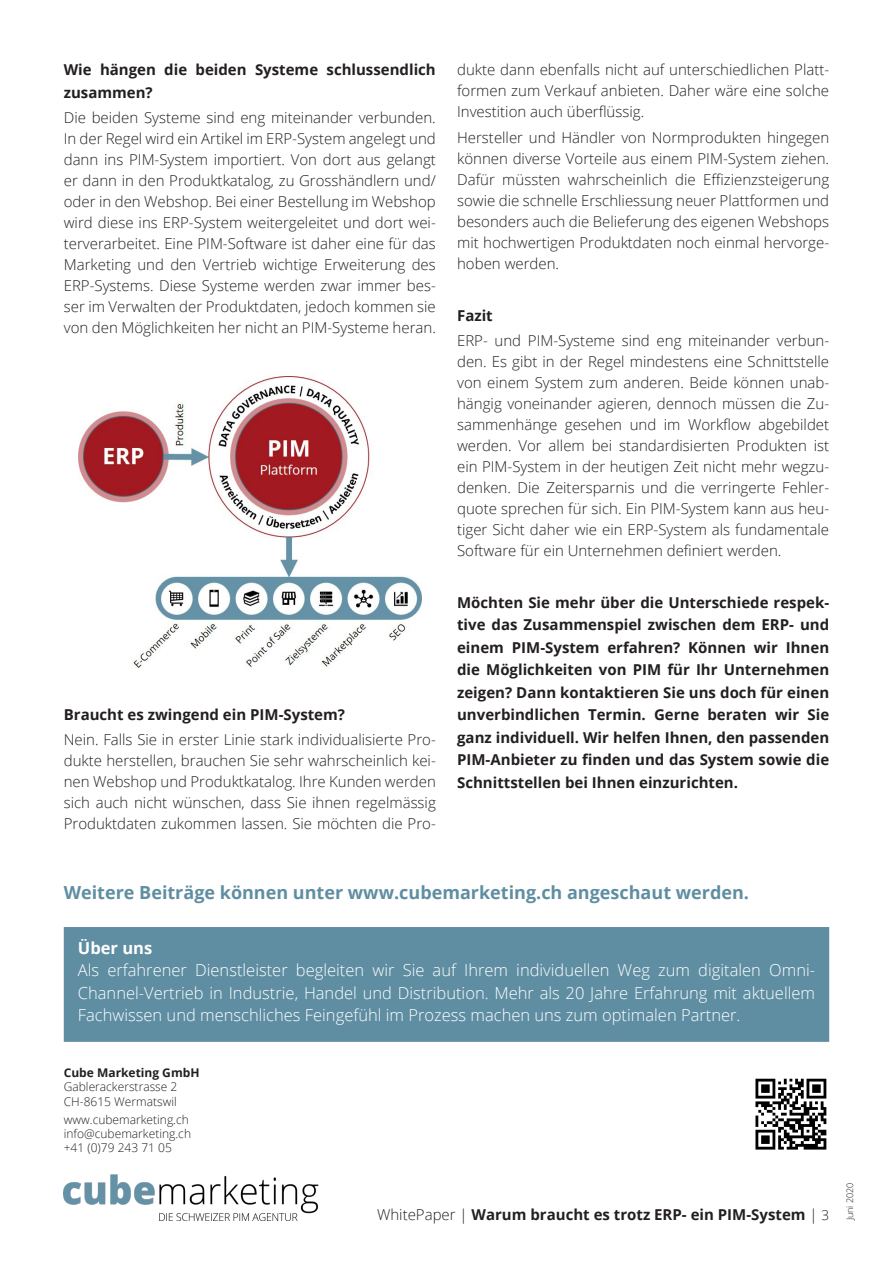
<style>
.page{position:relative;width:893px;height:1263px;background:#fff}
.page>*{position:absolute;margin:0;border:0;box-sizing:border-box;transform-origin:0 0}
._11_Intro{font:700 18px "Open Sans";color:#5f8ea2}
._21_Body_Über_uns{font:300 16.5px/22.5px "Open Sans";color:#fff;text-align:justify}
._20_Titel_Über_uns{font:700 16.5px "Open Sans";color:#fff}
._18_Boby{font:300 15px/21px "Open Sans";color:#231f20;text-align:justify}
._15_Subtitel{font:700 15px/22.5px "Open Sans";color:#231f20}
.t1{font:300 12px "Open Sans";color:#231f20}
.t2{font:700 12px "Open Sans";color:#231f20}
.t3{font:300 9px "Open Sans";color:#231f20}
.s1{font-weight:300}
.s2{font-weight:300;font-size:13.5px}
</style>
<div class="page">
<svg style="left:755px;top:1078px;width:72px;height:72px"></svg>
<svg style="left:755px;top:1079px;width:71px;height:70px"></svg>
<img style="left:64px;top:1175px;width:255px;height:45px">
<div style="left:70px;top:933px;width:753px;height:103px;background:#5f8ea2"></div>
<div style="left:64px;top:927px;width:765px;height:115px;border:12px solid #5f8ea2"></div>
<img style="left:78px;top:376px;width:343px;height:293px">
<p class="_15_Subtitel" style="left:64px;top:58px;width:374px">Wie hängen die beiden Systeme schlussendlich zusammen?</p>
<p class="_18_Boby" style="left:64px;top:107px;width:374px">Die beiden Systeme sind eng miteinander verbunden.<br>In der Regel wird ein Artikel im ERP-System angelegt und dann ins PIM-System importiert. Von dort aus gelangt er dann in den Produktkatalog, zu Grosshändlern und/ oder in den Webshop. Bei einer Bestellung im Webshop wird diese ins ERP-System weitergeleitet und dort wei&shy;terverarbeitet. Eine PIM-Software ist daher eine für das Marketing und den Vertrieb wichtige Erweiterung des ERP-Systems. Diese Systeme werden zwar immer bes&shy;ser im Verwalten der Produktdaten, jedoch kommen sie von den Möglichkeiten her nicht an PIM-Systeme heran.</p>
<p class="_15_Subtitel" style="left:64px;top:703px;width:283px">Braucht es zwingend ein PIM-System?</p>
<p class="_18_Boby" style="left:64px;top:729px;width:374px">Nein. Falls Sie in erster Linie stark individualisierte Pro&shy;dukte herstellen, brauchen Sie sehr wahrscheinlich kei&shy;nen Webshop und Produktkatalog. Ihre Kunden werden sich auch nicht wünschen, dass Sie ihnen regelmässig Produktdaten zukommen lassen. Sie möchten die Pro-</p>
<p class="_18_Boby" style="left:457px;top:59px;width:374px">dukte dann ebenfalls nicht auf unterschiedlichen Platt&shy;formen zum Verkauf anbieten. Daher wäre eine solche Investition auch überflüssig.</p>
<p class="_18_Boby" style="left:457px;top:126px;width:374px">Hersteller und Händler von Normprodukten hingegen können diverse Vorteile aus einem PIM-System ziehen.<br>Dafür müssten wahrscheinlich die Effizienzsteigerung sowie die schnelle Erschliessung neuer Plattformen und besonders auch die Belieferung des eigenen Webshops mit hochwertigen Produktdaten noch einmal hervorge&shy;hoben werden.</p>
<p class="_15_Subtitel" style="left:457px;top:303px;width:37px">Fazit</p>
<p class="_18_Boby" style="left:457px;top:329px;width:374px">ERP- und PIM-Systeme sind eng miteinander verbun&shy;den. Es gibt in der Regel mindestens eine Schnittstelle von einem System zum anderen. Beide können unab&shy;hängig voneinander agieren, dennoch müssen die Zu&shy;sammenhänge gesehen und im Workflow abgebildet werden. Vor allem bei standardisierten Produkten ist ein PIM-System in der heutigen Zeit nicht mehr wegzu&shy;denken. Die Zeitersparnis und die verringerte Fehler&shy;quote sprechen für sich. Ein PIM-System kann aus heu&shy;tiger Sicht daher wie ein ERP-System als fundamentale Software für ein Unternehmen definiert werden.</p>
<p class="_15_Subtitel" style="left:457px;top:591px;width:374px;text-align:justify">Möchten Sie mehr über die Unterschiede respek&shy;tive das Zusammenspiel zwischen dem ERP- und einem PIM-System erfahren? Können wir Ihnen die Möglichkeiten von PIM für Ihr Unternehmen zeigen? Dann kontaktieren Sie uns doch für einen unverbindlichen Termin. Gerne beraten wir Sie ganz individuell. Wir helfen Ihnen, den passenden PIM-Anbieter zu finden und das System sowie die Schnittstellen bei Ihnen einzurichten.</p>
<p class="_11_Intro" style="left:64px;top:880px;width:687px">Weitere Beiträge können unter www.cubemarketing.ch angeschaut werden.</p>
<p class="_20_Titel_Über_uns" style="left:78px;top:936px;width:76px">Über uns</p>
<p class="_21_Body_Über_uns" style="left:78px;top:959px;width:739px">Als erfahrener Dienstleister begleiten wir Sie auf Ihrem individuellen Weg zum digitalen Omni-Channel-Vertrieb in Industrie, Handel und Distribution. Mehr als 20 Jahre Erfahrung mit aktuellem Fachwissen und menschliches Feingefühl im Prozess machen uns zum optimalen Partner.</p>
<p class="t2" style="left:64px;top:1064px;width:137px">Cube Marketing GmbH</p>
<p class="t1" style="left:64px;top:1079px;width:115px">Gablerackerstrasse 2</p>
<p class="t1" style="left:64px;top:1093px;width:115px">CH-8615 Wermatswil</p>
<p class="t1" style="left:64px;top:1111px;width:127px">www.cubemarketing.ch</p>
<p class="t1" style="left:64px;top:1125px;width:129px">info@cubemarketing.ch</p>
<p class="t1" style="left:64px;top:1140px;width:110px">+41 (0)79 243 71 05</p>
<p class="_15_Subtitel" style="left:377px;top:1203px;width:454px"><span class="s1">WhitePaper |</span> Warum braucht es trotz ERP- ein PIM-System <span class="s1">|</span> <span class="s2">3</span></p>
<p class="t3" style="left:844px;top:1220px;width:39px;rotate:-90deg">Juni 2020</p>
</div>
